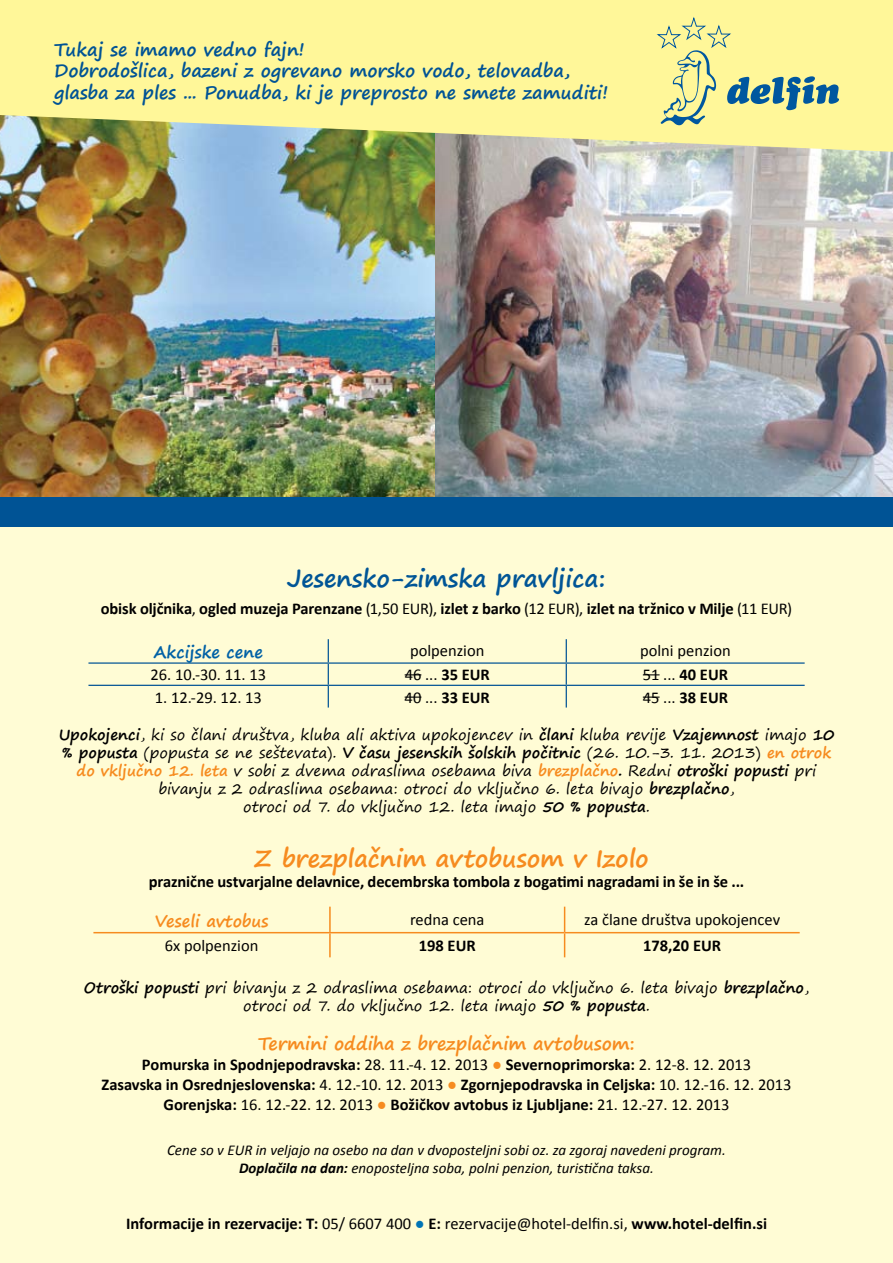
<style>
.page{position:relative;width:893px;height:1263px;background:#fff}
.page>*{position:absolute;margin:0;border:0;box-sizing:border-box;transform-origin:0 0}
.t1{font:700 24px "Segoe Print";color:#f68b1f}
.t2{font:700 24px "Segoe Print";color:#005596}
.t3{font:700 18px/21.6px "Segoe Print";color:#005395}
.t4{font:700 18px "Segoe Print";color:#f68b1f}
.t5{font:700 16.5px/19.8px "Calibri";letter-spacing:-.005em;color:#000;text-align:center}
.t6{font:16.5px "Calibri";color:#000}
.t7{font:700 16.5px "Segoe Print";color:#f68b1f}
.t8{font:700 16.5px "Segoe Print";color:#0061a6}
.t9{font:15px/18px "Segoe Print";color:#000;text-align:center}
.t10{font:italic 15px/18px "Calibri";color:#000;text-align:center}
.s1{font-weight:400}
.s2{font-weight:700}
.s3{font-weight:700;color:#f68b1f}
.s4{font-weight:400;color:#f68b1f}
.s5{color:#0074b5}
</style>
<div class="page">
<div style="left:0;top:413px;width:893px;height:850px;background:#fffcd5"></div>
<img style="left:0;top:152px;width:435px;height:345px">
<img style="left:435px;top:152px;width:458px;height:345px">
<svg style="left:0;top:0;width:893px;height:152px;background:#f0eb97"></svg>
<div style="left:0;top:497px;width:893px;height:30px;background:#005395"></div>
<svg style="left:656px;top:17px;width:183px;height:108px;background:#dae099"></svg>
<hr style="left:88px;top:662px;width:240px;height:2px;background:#005395">
<hr style="left:328px;top:662px;width:238px;height:2px;background:#005395">
<hr style="left:566px;top:662px;width:239px;height:2px;background:#005395">
<hr style="left:88px;top:685px;width:240px;height:1px;background:#005395">
<hr style="left:328px;top:685px;width:238px;height:1px;background:#005395">
<svg style="left:328px;top:639px;width:1px;height:68px"></svg>
<hr style="left:566px;top:685px;width:239px;height:1px;background:#005395">
<svg style="left:566px;top:639px;width:1px;height:68px"></svg>
<svg style="left:405px;top:674px;width:16px;height:1px"></svg>
<svg style="left:643px;top:674px;width:17px;height:1px"></svg>
<svg style="left:405px;top:697px;width:16px;height:1px"></svg>
<svg style="left:643px;top:697px;width:17px;height:1px"></svg>
<hr style="left:329px;top:907px;width:2px;height:25px;background:#f68b1f">
<hr style="left:93px;top:932px;width:237px;height:1px;background:#f68b1f">
<hr style="left:330px;top:932px;width:235px;height:1px;background:#f68b1f">
<hr style="left:329px;top:933px;width:2px;height:24px;background:#f68b1f">
<hr style="left:565px;top:932px;width:235px;height:1px;background:#f68b1f">
<svg style="left:564px;top:907px;width:1px;height:50px"></svg>
<p class="t3" style="left:54px;top:38px;width:556px">Tukaj se imamo vedno fajn!<br>Dobrodošlica, bazeni z ogrevano morsko vodo, telovadba, glasba za ples ... Ponudba, ki je preprosto ne smete zamuditi!</p>
<h1 class="t2" style="left:287px;top:557px;width:320px">Jesensko-zimska pravljica:</h1>
<p class="t5" style="left:101px;top:599px;width:693px">obisk oljčnika<span class="s1">,</span> ogled muzeja Parenzane <span class="s1">(1,50 EUR),</span> izlet z barko <span class="s1">(12 EUR),</span> izlet na tržnico v Milje <span class="s1">(11 EUR)</span></p>
<p class="t8" style="left:154px;top:637px;width:111px">Akcijske cene</p>
<p class="t6" style="left:410px;top:641px;width:76px">polpenzion</p>
<p class="t6" style="left:640px;top:641px;width:92px">polni penzion</p>
<p class="t6" style="left:151px;top:664px;width:117px">26. 10.-30. 11. 13</p>
<p class="t6" style="left:405px;top:664px;width:87px">46 ... <span class="s2">35 EUR</span></p>
<p class="t6" style="left:643px;top:664px;width:87px">51 ... <span class="s2">40 EUR</span></p>
<p class="t6" style="left:155px;top:687px;width:109px">1. 12.-29. 12. 13</p>
<p class="t6" style="left:405px;top:687px;width:87px">40 ... <span class="s2">33 EUR</span></p>
<p class="t6" style="left:643px;top:687px;width:87px">45 ... <span class="s2">38 EUR</span></p>
<p class="t9" style="left:59px;top:726px;width:777px"><span class="s2">Upokojenci</span>, ki so člani društva, kluba ali aktiva upokojencev in <span class="s2">člani</span> kluba revije <span class="s2">Vzajemnost</span> imajo <span class="s2">10 % popusta</span> (popusta se ne seštevata). <span class="s2">V času jesenskih šolskih počitnic</span> (26. 10.-3. 11. 2013) <span class="s3">en otrok do vključno 12. leta</span> v sobi z dvema odraslima osebama biva <span class="s3">brezplačno</span><span class="s2">.</span> Redni <span class="s2">otroški popusti</span> pri bivanju z 2 odraslima osebama: otroci do vključno 6. leta bivajo <span class="s2">brezplačno</span>,<br>otroci od 7. do vključno 12. leta imajo <span class="s2">50 % popusta</span>.</p>
<h1 class="t1" style="left:254px;top:836px;width:396px">Z brezplačnim avtobusom v Izolo</h1>
<p class="t5" style="left:149px;top:871px;width:597px">praznične ustvarjalne delavnice, decembrska tombola z bogatimi nagradami in še in še ...</p>
<p class="t7" style="left:155px;top:906px;width:115px">Veseli avtobus</p>
<p class="t6" style="left:410px;top:909px;width:76px">redna cena</p>
<p class="t6" style="left:584px;top:909px;width:197px">za člane društva upokojencev</p>
<p class="t6" style="left:165px;top:935px;width:95px">6x polpenzion</p>
<p class="t5" style="left:419px;top:936px;width:58px">198 EUR</p>
<p class="t5" style="left:643px;top:936px;width:79px">178,20 EUR</p>
<p class="t9" style="left:84px;top:978px;width:727px"><span class="s2">Otroški popusti</span> pri bivanju z 2 odraslima osebama: otroci do vključno 6. leta bivajo <span class="s2">brezplačno</span>, otroci od 7. do vključno 12. leta imajo <span class="s2">50 % popusta</span>.</p>
<p class="t4" style="left:258px;top:1027px;width:378px">Termini oddiha z brezplačnim avtobusom:</p>
<p class="t5" style="left:102px;top:1055px;width:691px">Pomurska in Spodnjepodravska: <span class="s1">28. 11.-4. 12. 2013</span> <span class="s4">●</span> Severnoprimorska: <span class="s1">2. 12-8. 12. 2013<br></span>Zasavska in Osrednjeslovenska: <span class="s1">4. 12.-10. 12. 2013</span> <span class="s4">●</span> Zgornjepodravska in Celjska: <span class="s1">10. 12.-16. 12. 2013<br></span>Gorenjska: <span class="s1">16. 12.-22. 12. 2013</span> <span class="s4">●</span> Božičkov avtobus iz Ljubljane: <span class="s1">21. 12.-27. 12. 2013</span></p>
<p class="t10" style="left:167px;top:1140px;width:560px">Cene so v EUR in veljajo na osebo na dan v dvoposteljni sobi oz. za zgoraj navedeni program.<br><span class="s2">Doplačila na dan:</span> enoposteljna soba, polni penzion, turistična taksa.</p>
<p class="t5" style="left:126px;top:1213px;width:642px">Informacije in rezervacije: T: <span class="s1">05/ 6607 400</span> <span class="s5">●</span> E: <span class="s1">rezervacije@hotel-delfin.si,</span> www.hotel-delfin.si</p>
</div>
